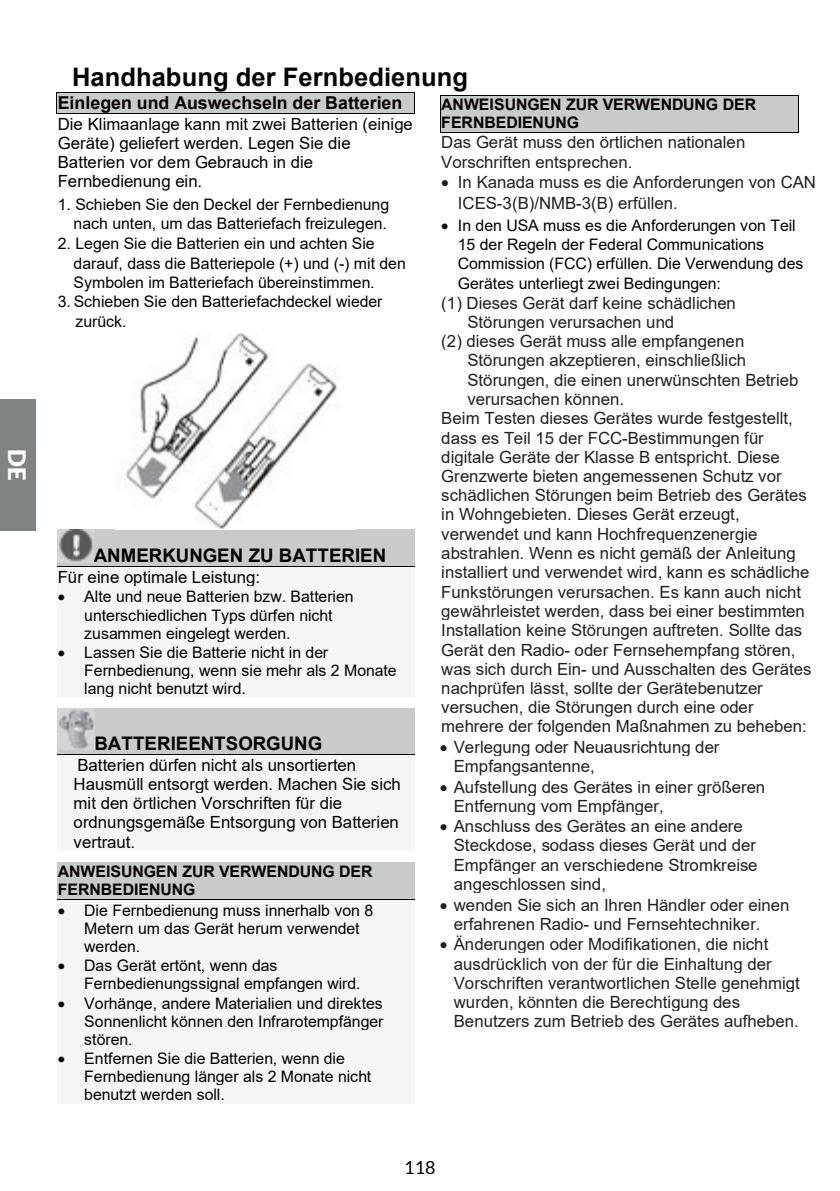
<style>
.page{position:relative;width:840px;height:1191px;background:#fff}
.page>*{position:absolute;margin:0;border:0;box-sizing:border-box;transform-origin:0 0}
.t1{font:700 25.6px "Arial";color:#030403}
.t2{font:900 24px "Lato";color:#fff}
.t3{font:700 18.6px "Arial";color:#050001}
.t4{font:18px "Lato";color:#000}
.t5{font:700 17.8px "Arial";color:#050001}
.t6{font:16.8px/19.2px "Arial";letter-spacing:-.005em;color:#231f20}
.t7{font:16.8px/19.2px "Arial";letter-spacing:.005em;color:#050001}
.t8{font:15.8px/18px "Arial";letter-spacing:-.005em;color:#050001}
.t9{font:700 15.8px/18px "Arial";letter-spacing:-.005em;color:#050001}
</style>
<div class="page">
<div style="left:58px;top:93px;width:355px;height:20px;background:#c9cacb"></div>
<hr style="left:57px;top:92px;width:357px;height:1px;background:#000">
<svg style="left:56px;top:92px;width:2px;height:22px"></svg>
<hr style="left:58px;top:113px;width:356px;height:1px;background:#000">
<svg style="left:414px;top:92px;width:1px;height:22px"></svg>
<div style="left:58px;top:529px;width:355px;height:37px;background:#c9cacb"></div>
<div style="left:58px;top:567px;width:355px;height:19px;background:#f6f6f6"></div>
<div style="left:58px;top:586px;width:355px;height:19px;background:#f6f6f6"></div>
<div style="left:58px;top:605px;width:355px;height:19px;background:#f6f6f6"></div>
<div style="left:58px;top:624px;width:355px;height:18px;background:#f6f6f6"></div>
<div style="left:58px;top:642px;width:355px;height:19px;background:#f6f6f6"></div>
<div style="left:58px;top:661px;width:355px;height:18px;background:#f6f6f6"></div>
<div style="left:58px;top:679px;width:355px;height:18px;background:#f6f6f6"></div>
<hr style="left:57px;top:566px;width:357px;height:1px;background:#000">
<div style="left:58px;top:709px;width:355px;height:45px;background:#c9cacb"></div>
<div style="left:58px;top:755px;width:355px;height:19px;background:#f6f6f6"></div>
<div style="left:58px;top:774px;width:355px;height:19px;background:#f6f6f6"></div>
<div style="left:58px;top:793px;width:355px;height:19px;background:#f6f6f6"></div>
<div style="left:58px;top:812px;width:355px;height:20px;background:#f6f6f6"></div>
<div style="left:58px;top:832px;width:355px;height:19px;background:#f6f6f6"></div>
<hr style="left:57px;top:754px;width:357px;height:1px;background:#000">
<div style="left:58px;top:862px;width:355px;height:18px;background:#c9cacb"></div>
<div style="left:58px;top:880px;width:355px;height:18px;background:#c9cacb"></div>
<div style="left:58px;top:900px;width:355px;height:19px;background:#f6f6f6"></div>
<div style="left:58px;top:919px;width:355px;height:18px;background:#f6f6f6"></div>
<div style="left:58px;top:937px;width:355px;height:18px;background:#f6f6f6"></div>
<div style="left:58px;top:955px;width:355px;height:19px;background:#f6f6f6"></div>
<div style="left:58px;top:974px;width:355px;height:18px;background:#f6f6f6"></div>
<div style="left:58px;top:992px;width:355px;height:19px;background:#f6f6f6"></div>
<div style="left:58px;top:1011px;width:355px;height:19px;background:#f6f6f6"></div>
<div style="left:58px;top:1030px;width:355px;height:18px;background:#f6f6f6"></div>
<div style="left:58px;top:1048px;width:355px;height:19px;background:#f6f6f6"></div>
<div style="left:58px;top:1067px;width:355px;height:18px;background:#f6f6f6"></div>
<div style="left:58px;top:1085px;width:355px;height:18px;background:#f6f6f6"></div>
<hr style="left:57px;top:898px;width:357px;height:1px;background:#000">
<div style="left:441px;top:96px;width:355px;height:18px;background:#c9cacb"></div>
<div style="left:441px;top:114px;width:355px;height:18px;background:#c9cacb"></div>
<hr style="left:440px;top:95px;width:357px;height:1px;background:#000">
<hr style="left:439px;top:96px;width:1px;height:36px;background:#000">
<hr style="left:797px;top:96px;width:1px;height:36px;background:#000">
<hr style="left:441px;top:132px;width:356px;height:1px;background:#000">
<img style="left:122px;top:333px;width:215px;height:196px">
<img style="left:58px;top:529px;width:36px;height:33px">
<img style="left:58px;top:709px;width:37px;height:41px">
<div style="left:0;top:399px;width:36px;height:131px;background:#7f8384"></div>
<h2 class="t2" style="left:31px;top:449px;width:33px;rotate:90deg">DE</h2>
<h1 class="t1" style="left:72px;top:59px;width:397px">Handhabung der Fernbedienung</h1>
<p class="t5" style="left:58px;top:90px;width:346px">Einlegen und Auswechseln der Batterien</p>
<p class="t7" style="left:58px;top:114px;width:356px">Die Klimaanlage kann mit zwei Batterien (einige Geräte) geliefert werden. Legen Sie die Batterien vor dem Gebrauch in die Fernbedienung ein.</p>
<p class="t8" style="left:58px;top:195px;width:333px;line-height:19.4px;text-align:right">1. Schieben Sie den Deckel der Fernbedienung nach unten, um das Batteriefach freizulegen.</p>
<p class="t8" style="left:74px;top:234px;width:333px;line-height:19.4px;text-indent:-16px">2. Legen Sie die Batterien ein und achten Sie darauf, dass die Batteriepole (+) und (-) mit den<br>Symbolen im Batteriefach übereinstimmen.</p>
<p class="t8" style="left:75px;top:291px;width:308px;line-height:20.2px;text-indent:-18px">3. Schieben Sie den Batteriefachdeckel wieder zurück.</p>
<p class="t9" style="left:441px;top:96px;width:316px">ANWEISUNGEN ZUR VERWENDUNG DER<br>FERNBEDIENUNG</p>
<p class="t6" style="left:441px;top:133px;width:305px">Das Gerät muss den örtlichen nationalen<br>Vorschriften entsprechen.</p>
<p class="t6" style="left:457px;top:171px;width:359px;line-height:21.2px;text-indent:-17px">• In Kanada muss es die Anforderungen von CAN<br>ICES-3(B)/NMB-3(B) erfüllen.</p>
<p class="t8" style="left:457px;top:216px;width:347px;line-height:19.2px;text-indent:-17px">• In den USA muss es die Anforderungen von Teil 15 der Regeln der Federal Communications Commission (FCC) erfüllen. Die Verwendung des Gerätes unterliegt zwei Bedingungen:</p>
<p class="t6" style="left:441px;top:293px;width:296px">(1) Dieses Gerät darf keine schädlichen</p>
<p class="t6" style="left:467px;top:312px;width:208px">Störungen verursachen und</p>
<p class="t6" style="left:441px;top:331px;width:304px">(2) dieses Gerät muss alle empfangenen</p>
<p class="t6" style="left:467px;top:351px;width:280px">Störungen akzeptieren, einschließlich</p>
<p class="t6" style="left:467px;top:370px;width:332px">Störungen, die einen unerwünschten Betrieb</p>
<p class="t6" style="left:467px;top:389px;width:158px">verursachen können.</p>
<p class="t6" style="left:441px;top:408px;width:353px">Beim Testen dieses Gerätes wurde festgestellt,</p>
<p class="t6" style="left:441px;top:428px;width:324px">dass es Teil 15 der FCC-Bestimmungen für</p>
<p class="t6" style="left:441px;top:447px;width:340px">digitale Geräte der Klasse B entspricht. Diese</p>
<p class="t6" style="left:441px;top:466px;width:341px">Grenzwerte bieten angemessenen Schutz vor</p>
<p class="t6" style="left:441px;top:486px;width:367px">schädlichen Störungen beim Betrieb des Gerätes</p>
<p class="t6" style="left:441px;top:505px;width:300px">in Wohngebieten. Dieses Gerät erzeugt,</p>
<p class="t6" style="left:441px;top:524px;width:318px">verwendet und kann Hochfrequenzenergie</p>
<p class="t6" style="left:441px;top:543px;width:356px">abstrahlen. Wenn es nicht gemäß der Anleitung</p>
<p class="t6" style="left:441px;top:563px;width:369px">installiert und verwendet wird, kann es schädliche</p>
<p class="t6" style="left:441px;top:582px;width:361px">Funkstörungen verursachen. Es kann auch nicht</p>
<p class="t6" style="left:441px;top:601px;width:365px">gewährleistet werden, dass bei einer bestimmten</p>
<p class="t6" style="left:441px;top:620px;width:362px">Installation keine Störungen auftreten. Sollte das</p>
<p class="t6" style="left:441px;top:640px;width:355px">Gerät den Radio- oder Fernsehempfang stören,</p>
<p class="t6" style="left:441px;top:659px;width:371px">was sich durch Ein- und Ausschalten des Gerätes</p>
<p class="t6" style="left:441px;top:678px;width:323px">nachprüfen lässt, sollte der Gerätebenutzer</p>
<p class="t6" style="left:441px;top:697px;width:314px">versuchen, die Störungen durch eine oder</p>
<p class="t6" style="left:441px;top:717px;width:367px">mehrere der folgenden Maßnahmen zu beheben:</p>
<p class="t6" style="left:453px;top:737px;width:267px;text-indent:-14px">• Verlegung oder Neuausrichtung der<br>Empfangsantenne,</p>
<p class="t6" style="left:453px;top:777px;width:313px;text-indent:-14px">• Aufstellung des Gerätes in einer größeren<br>Entfernung vom Empfänger,</p>
<p class="t6" style="left:453px;top:816px;width:305px;text-indent:-14px">• Anschluss des Gerätes an eine andere Steckdose, sodass dieses Gerät und der Empfänger an verschiedene Stromkreise angeschlossen sind,</p>
<p class="t6" style="left:453px;top:895px;width:337px;text-indent:-14px">• wenden Sie sich an Ihren Händler oder einen erfahrenen Radio- und Fernsehtechniker.</p>
<p class="t6" style="left:453px;top:934px;width:347px;text-indent:-14px">• Änderungen oder Modifikationen, die nicht ausdrücklich von der für die Einhaltung der Vorschriften verantwortlichen Stelle genehmigt wurden, könnten die Berechtigung des Benutzers zum Betrieb des Gerätes aufheben.</p>
<p class="t3" style="left:94px;top:542px;width:294px">ANMERKUNGEN ZU BATTERIEN</p>
<p class="t7" style="left:58px;top:567px;width:204px">Für eine optimale Leistung:</p>
<p class="t8" style="left:84px;top:587px;width:271px;text-indent:-26px">• Alte und neue Batterien bzw. Batterien unterschiedlichen Typs dürfen nicht zusammen eingelegt werden.</p>
<p class="t8" style="left:84px;top:643px;width:314px;text-indent:-26px">• Lassen Sie die Batterie nicht in der<br>Fernbedienung, wenn sie mehr als 2 Monate lang nicht benutzt wird.</p>
<p class="t3" style="left:94px;top:730px;width:229px">BATTERIEENTSORGUNG</p>
<p class="t7" style="left:74px;top:755px;width:328px">Batterien dürfen nicht als unsortierten Hausmüll entsorgt werden. Machen Sie sich mit den örtlichen Vorschriften für die ordnungsgemäße Entsorgung von Batterien vertraut.</p>
<p class="t9" style="left:58px;top:863px;width:316px">ANWEISUNGEN ZUR VERWENDUNG DER<br>FERNBEDIENUNG</p>
<p class="t8" style="left:84px;top:901px;width:290px;text-indent:-26px">• Die Fernbedienung muss innerhalb von 8<br>Metern um das Gerät herum verwendet werden.</p>
<p class="t8" style="left:84px;top:956px;width:278px;text-indent:-26px">• Das Gerät ertönt, wenn das<br>Fernbedienungssignal empfangen wird.</p>
<p class="t8" style="left:84px;top:994px;width:300px;text-align:justify;text-indent:-26px">• Vorhänge, andere Materialien und direktes Sonnenlicht können den Infrarotempfänger stören.</p>
<p class="t8" style="left:84px;top:1049px;width:288px;text-indent:-26px">• Entfernen Sie die Batterien, wenn die<br>Fernbedienung länger als 2 Monate nicht benutzt werden soll.</p>
<p class="t4" style="left:404px;top:1157px;width:33px">118</p>
</div>
